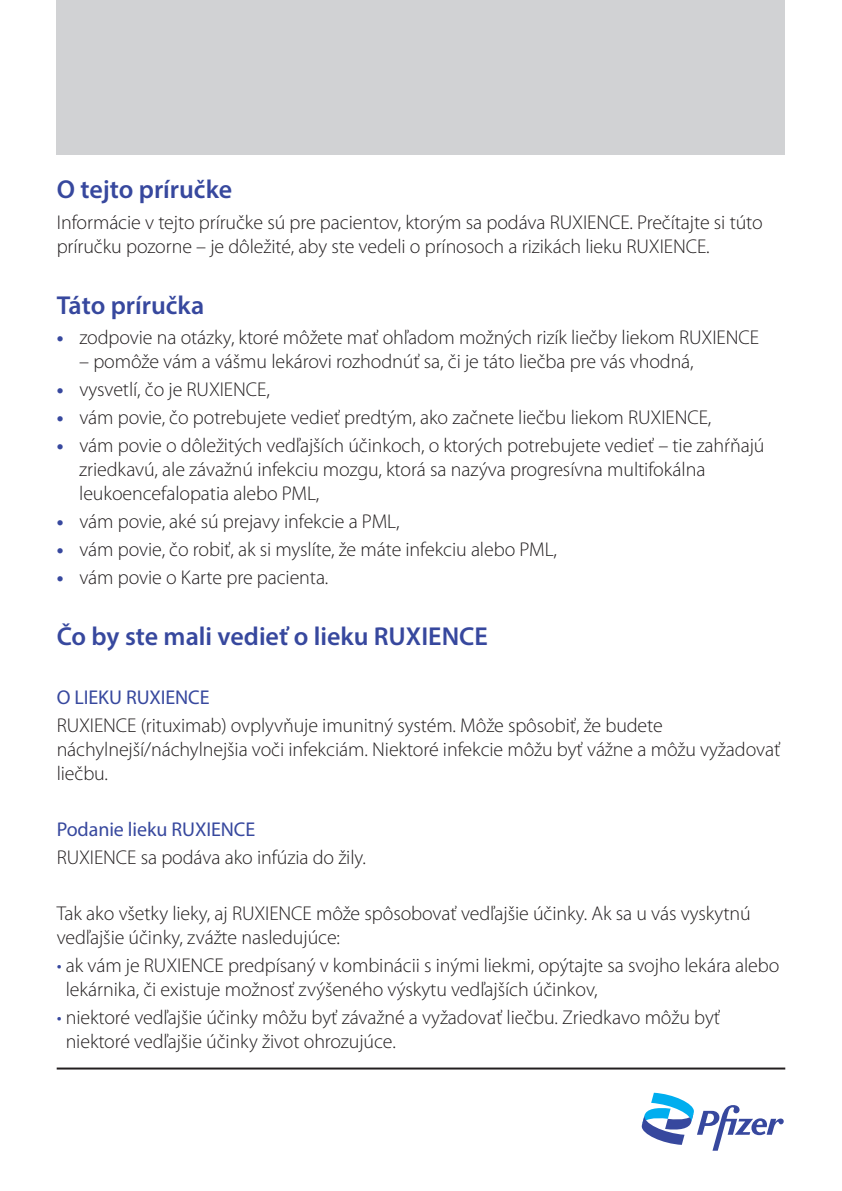
<style>
.page{position:relative;width:842px;height:1191px;background:#fff}
.page>*{position:absolute;margin:0;border:0;box-sizing:border-box;transform-origin:0 0}
.t1{font:600 26px "Myriad Pro";color:#37489e}
.t2{font:300 20px/24px "Myriad Pro";letter-spacing:-.005em;color:#231f20}
.t3{font:20px "Myriad Pro";letter-spacing:-.005em;color:#37489e}
.s1{font-weight:700;color:#37489e}
.s2{color:#37489e}
</style>
<div class="page">
<hr style="left:57px;top:1067px;width:728px;height:2px;background:#231f20">
<div style="left:57px;top:0;width:728px;height:155px;background:#d1d2d4"></div>
<svg style="left:642px;top:1092px;width:142px;height:58px"></svg>
<h1 class="t1" style="left:57px;top:180px;width:177px">O tejto príručke</h1>
<p class="t2" style="left:57px;top:212px;width:708px">Informácie v tejto príručke sú pre pacientov, ktorým sa podáva RUXIENCE. Prečítajte si túto príručku pozorne – je dôležité, aby ste vedeli o prínosoch a rizikách lieku RUXIENCE.</p>
<h1 class="t1" style="left:57px;top:295px;width:149px">Táto príručka</h1>
<p class="t2" style="left:57px;top:327px;width:704px"><span class="s1">•</span> zodpovie na otázky, ktoré môžete mať ohľadom možných rizík liečby liekom RUXIENCE</p>
<p class="t2" style="left:79px;top:351px;width:616px">– pomôže vám a vášmu lekárovi rozhodnúť sa, či je táto liečba pre vás vhodná,</p>
<p class="t2" style="left:57px;top:379px;width:215px"><span class="s1">•</span> vysvetlí, čo je RUXIENCE,</p>
<p class="t2" style="left:57px;top:407px;width:656px"><span class="s1">•</span> vám povie, čo potrebujete vedieť predtým, ako začnete liečbu liekom RUXIENCE,</p>
<p class="t2" style="left:79px;top:435px;width:687px;text-indent:-23px"><span class="s1">•</span> vám povie o dôležitých vedľajších účinkoch, o ktorých potrebujete vedieť – tie zahŕňajú zriedkavú, ale závažnú infekciu mozgu, ktorá sa nazýva progresívna multifokálna leukoencefalopatia alebo PML,</p>
<p class="t2" style="left:57px;top:511px;width:344px"><span class="s1">•</span> vám povie, aké sú prejavy infekcie a PML,</p>
<p class="t2" style="left:57px;top:539px;width:502px"><span class="s1">•</span> vám povie, čo robiť, ak si myslíte, že máte infekciu alebo PML,</p>
<p class="t2" style="left:57px;top:567px;width:273px"><span class="s1">•</span> vám povie o Karte pre pacienta.</p>
<h1 class="t1" style="left:57px;top:626px;width:433px">Čo by ste mali vedieť o lieku RUXIENCE</h1>
<p class="t3" style="left:57px;top:689px;width:154px">O LIEKU RUXIENCE</p>
<p class="t2" style="left:57px;top:714px;width:725px">RUXIENCE (rituximab) ovplyvňuje imunitný systém. Môže spôsobiť, že budete náchylnejší/náchylnejšia voči infekciám. Niektoré infekcie môžu byť vážne a môžu vyžadovať liečbu.</p>
<p class="t3" style="left:57px;top:821px;width:200px">Podanie lieku RUXIENCE</p>
<p class="t2" style="left:57px;top:846px;width:311px">RUXIENCE sa podáva ako infúzia do žily.</p>
<p class="t2" style="left:57px;top:902px;width:695px">Tak ako všetky lieky, aj RUXIENCE môže spôsobovať vedľajšie účinky. Ak sa u vás vyskytnú vedľajšie účinky, zvážte nasledujúce:</p>
<p class="t2" style="left:66px;top:954px;width:715px;text-indent:-9px"><span class="s2">•</span> ak vám je RUXIENCE predpísaný v kombinácii s inými liekmi, opýtajte sa svojho lekára alebo lekárnika, či existuje možnosť zvýšeného výskytu vedľajších účinkov,</p>
<p class="t2" style="left:66px;top:1006px;width:656px;text-indent:-9px"><span class="s2">•</span> niektoré vedľajšie účinky môžu byť závažné a vyžadovať liečbu. Zriedkavo môžu byť niektoré vedľajšie účinky život ohrozujúce.</p>
</div>
